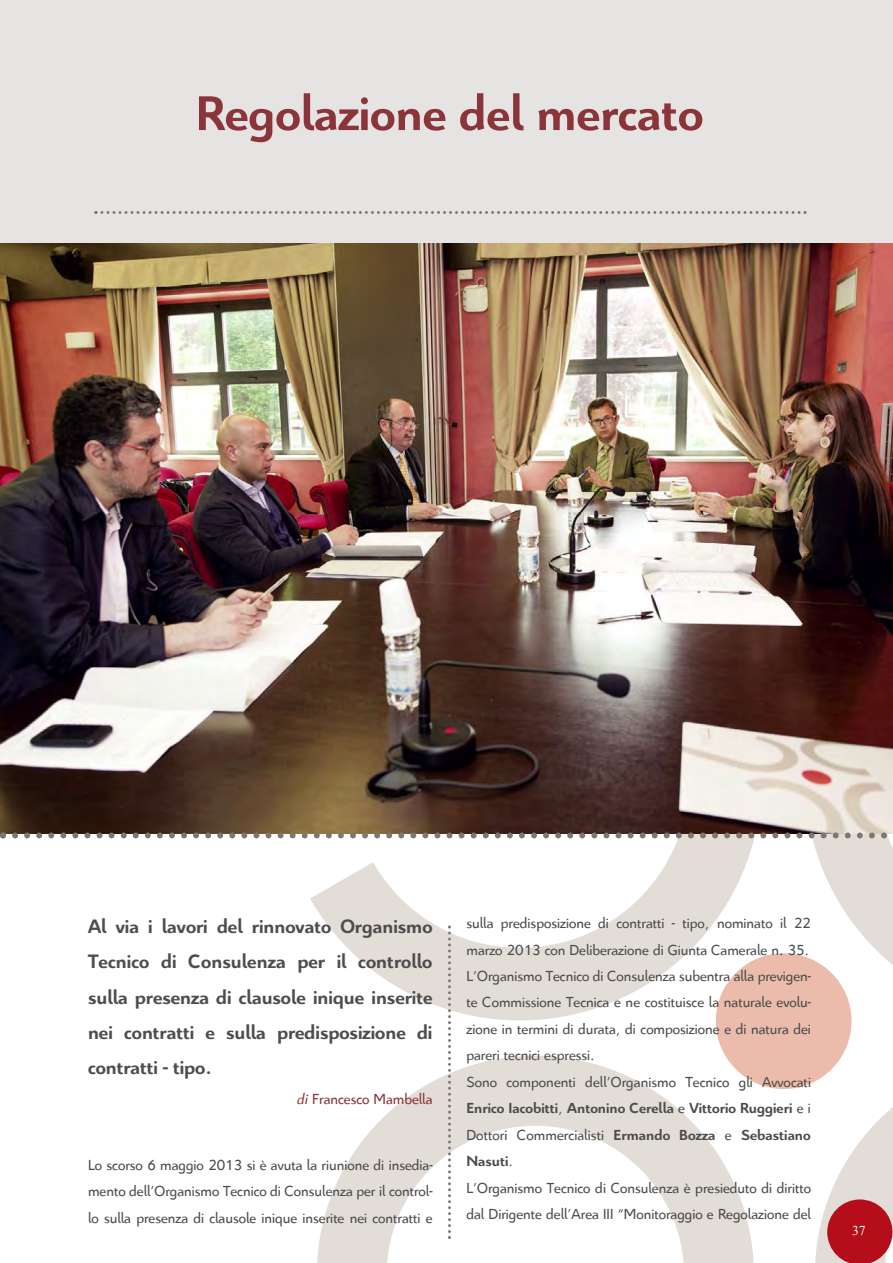
<style>
.page{position:relative;width:893px;height:1263px;background:#fff}
.page>*{position:absolute;margin:0;border:0;box-sizing:border-box;transform-origin:0 0}
.t1{font:700 52.5px "Citroen";color:#8b353b}
.t2{font:700 21px/35.2px "Citroen";color:#4d4d4d;text-align:justify}
.t3{font:15.75px/26.4px "Citroen";color:#4d4d4d;text-align:justify}
.t4{font:15.75px "Citroen";color:#8b353b}
.t5{font:13.5px "Times New Roman";color:#fff}
.s1{font-style:italic}
.s2{font-weight:700}
</style>
<div class="page">
<img style="left:0;top:242px;width:893px;height:415px">
<div style="left:0;top:0;width:893px;height:242px;background:#e5e4e2"></div>
<svg style="left:94px;top:211px;width:712px;height:3px"></svg>
<svg style="left:0;top:657px;width:893px;height:606px"></svg>
<h1 class="t1" style="left:196px;top:77px;width:509px">Regolazione del mercato</h1>
<h2 class="t2" style="left:88px;top:907px;width:346px">al via i lavori del rinnovato organismo tecnico di consulenza per il controllo sulla presenza di clausole inique inserite nei contratti e sulla predisposizione di contratti - tipo.</h2>
<p class="t4" style="left:297px;top:1089px;width:137px"><span class="s1">di</span> Francesco Mambella</p>
<p class="t3" style="left:88px;top:1151px;width:346px">Lo scorso 6 maggio 2013 si è avuta la riunione di insedia&shy;mento dell’Organismo Tecnico di Consulenza per il control&shy;lo sulla presenza di clausole inique inserite nei contratti e</p>
<p class="t3" style="left:466px;top:909px;width:346px;text-align:left">sulla predisposizione di contratti - tipo, nominato il 22 marzo 2013 con Deliberazione di Giunta Camerale n. 35.<br>L’Organismo Tecnico di Consulenza subentra alla previgen&shy;te Commissione Tecnica e ne costituisce la naturale evolu&shy;zione in termini di durata, di composizione e di natura dei pareri tecnici espressi.<br>Sono componenti dell’Organismo Tecnico gli Avvocati <span class="s2">enrico iacobitti</span>, <span class="s2">antonino cerella</span> e <span class="s2">Vittorio ruggieri</span> e i Dottori Commercialisti <span class="s2">ermando Bozza</span> e <span class="s2">sebastiano nasuti</span>.<br>L’Organismo Tecnico di Consulenza è presieduto di diritto dal Dirigente dell’Area III “Monitoraggio e Regolazione del</p>
<p class="t5" style="left:852px;top:1222px;width:15px">37</p>
</div>
